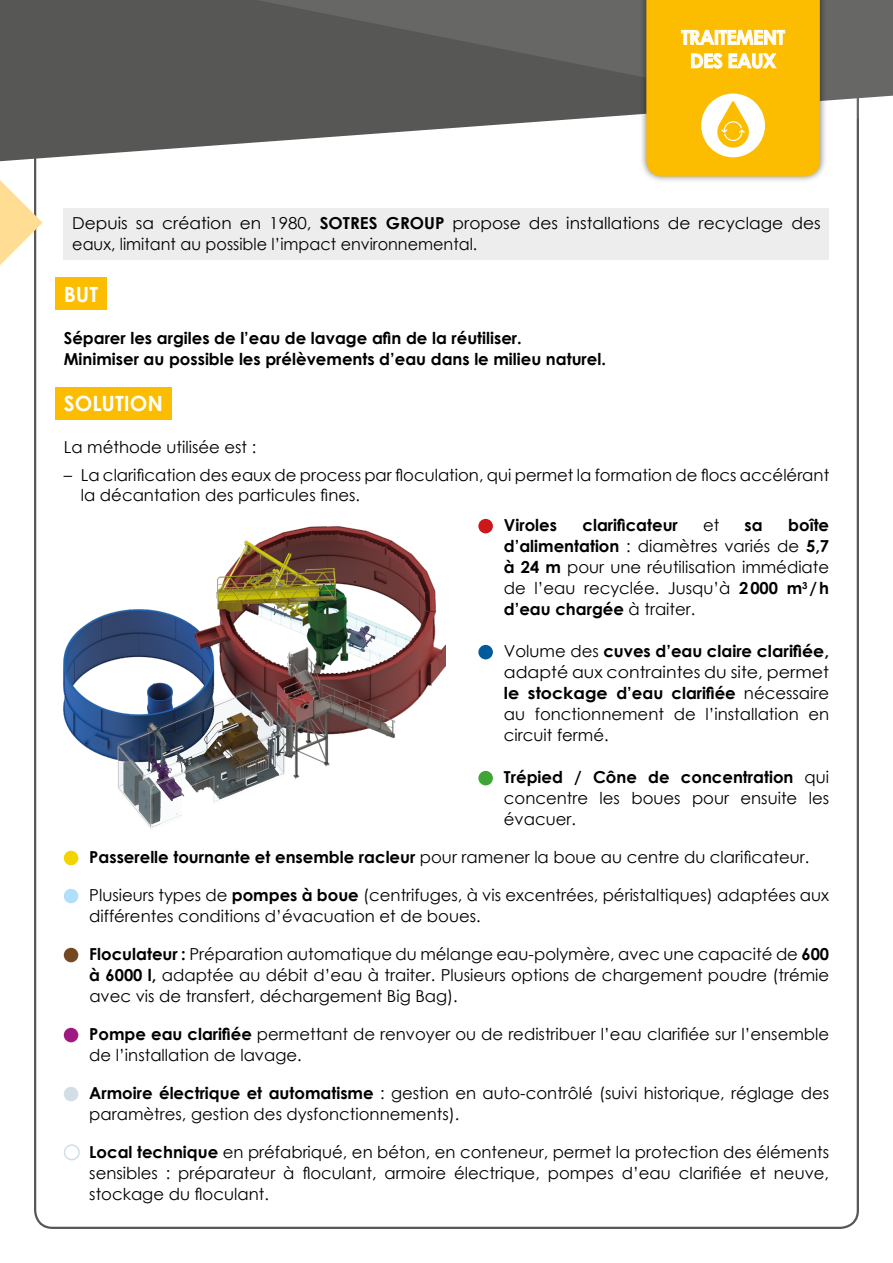
<style>
.page{position:relative;width:893px;height:1263px;background:#fff}
.page>*{position:absolute;margin:0;border:0;box-sizing:border-box;transform-origin:0 0}
.t1{font:700 21px "Century Gothic";color:#fff}
.t2{font:700 19.5px/23.4px "Century Gothic";letter-spacing:-.025em;color:#fff;text-align:center}
.t3{font:16.5px/21px "Century Gothic";color:#000}
.t4{font:700 16.5px/21px "Century Gothic";color:#000}
.s1{font-weight:700}
</style>
<div class="page">
<svg style="left:0;top:0;width:859px;height:162px;fill:#575756"></svg>
<svg style="left:255px;top:0;width:638px;height:119px;background:#616160"></svg>
<div style="left:639px;top:0;width:188px;height:184px;background:#000;opacity:.5"></div>
<svg style="left:646px;top:0;width:174px;height:176px;background:#fbc41c"></svg>
<div style="left:55px;top:277px;width:52px;height:33px;background:#fcbd00"></div>
<div style="left:55px;top:387px;width:116px;height:32px;background:#fcbd00"></div>
<div style="left:478px;top:519px;width:15px;height:14px;background:#cd171a;border-radius:50%"></div>
<div style="left:478px;top:645px;width:15px;height:14px;background:#005b9e;border-radius:50%"></div>
<div style="left:478px;top:771px;width:15px;height:14px;background:#3fa535;border-radius:50%"></div>
<div style="left:64px;top:851px;width:14px;height:14px;background:#f1d400;border-radius:50%"></div>
<div style="left:64px;top:889px;width:14px;height:14px;background:#afdff9;border-radius:50%"></div>
<div style="left:64px;top:948px;width:14px;height:14px;background:#744823;border-radius:50%"></div>
<div style="left:64px;top:1028px;width:14px;height:14px;background:#a01881;border-radius:50%"></div>
<div style="left:64px;top:1087px;width:14px;height:14px;background:#d1dee6;border-radius:50%"></div>
<div style="left:64px;top:1144px;width:16px;height:16px;border:2px solid #d1dee6;border-radius:50%"></div>
<svg style="left:0;top:180px;width:43px;height:85px"></svg>
<img style="left:64px;top:526px;width:382px;height:303px">
<div style="left:64px;top:208px;width:765px;height:52px;background:#ededed"></div>
<p class="t2" style="left:681px;top:25px;width:105px">TRAITEMENT<br>DES EAUX</p>
<p class="t3" style="left:72px;top:213px;width:750px">Depuis sa création en 1980, <span class="s1">SOTRES GROUP</span> propose des installations de recyclage des eaux, limitant au possible l’impact environnemental.</p>
<p class="t1" style="left:64px;top:278px;width:36px">BUT</p>
<p class="t4" style="left:64px;top:326px;width:544px">Séparer les argiles de l’eau de lavage afin de la réutiliser.<br>Minimiser au possible les prélèvements d’eau dans le milieu naturel.</p>
<p class="t1" style="left:64px;top:387px;width:101px">SOLUTION</p>
<p class="t3" style="left:64px;top:436px;width:194px">La méthode utilisée est :</p>
<p class="t3" style="left:81px;top:465px;width:750px;line-height:19.8px;text-indent:-17px">– La clarification des eaux de process par floculation, qui permet la formation de flocs accélérant la décantation des particules fines.</p>
<p class="t4" style="left:504px;top:514px;width:55px">Viroles</p>
<p class="t4" style="left:582px;top:514px;width:97px">clarificateur</p>
<p class="t3" style="left:703px;top:515px;width:18px">et</p>
<p class="t4" style="left:745px;top:514px;width:20px">sa</p>
<p class="t3" style="left:504px;top:515px;width:327px;text-align:justify;text-indent:284px"><span class="s1">boîte d’alimentation</span> : diamètres variés de <span class="s1">5,7 à 24 m</span> pour une réutilisation immédiate de l’eau recyclée. Jusqu’à <span class="s1">2000 m</span><sup>3</sup> <span class="s1">/h d’eau chargée</span> à traiter.</p>
<p class="t3" style="left:504px;top:641px;width:327px;text-align:justify">Volume des <span class="s1">cuves d’eau claire clarifiée, </span>adapté aux contraintes du site, permet <span class="s1">le stockage d’eau clarifiée</span> nécessaire au fonctionnement de l’installation en circuit fermé.</p>
<p class="t3" style="left:504px;top:767px;width:327px;text-align:justify"><span class="s1">Trépied / Cône de concentration</span> qui concentre les boues pour ensuite les évacuer.</p>
<p class="t3" style="left:89px;top:846px;width:721px"><span class="s1">Passerelle tournante et ensemble racleur</span> pour ramener la boue au centre du clarificateur.</p>
<p class="t3" style="left:89px;top:884px;width:741px">Plusieurs types de <span class="s1">pompes à boue</span> (centrifuges, à vis excentrées, péristaltiques) adaptées aux différentes conditions d’évacuation et de boues.</p>
<p class="t3" style="left:89px;top:943px;width:741px;text-align:justify"><span class="s1">Floculateur :</span> Préparation automatique du mélange eau-polymère, avec une capacité de <span class="s1">600 à 6000 l,</span> adaptée au débit d’eau à traiter. Plusieurs options de chargement poudre (trémie avec vis de transfert, déchargement Big Bag).</p>
<p class="t3" style="left:89px;top:1023px;width:741px"><span class="s1">Pompe eau clarifiée</span> permettant de renvoyer ou de redistribuer l’eau clarifiée sur l’ensemble de l’installation de lavage.</p>
<p class="t3" style="left:89px;top:1082px;width:741px"><span class="s1">Armoire électrique et automatisme</span> : gestion en auto-contrôlé (suivi historique, réglage des paramètres, gestion des dysfonctionnements).</p>
<p class="t3" style="left:89px;top:1141px;width:741px;text-align:justify"><span class="s1">Local technique</span> en préfabriqué, en béton, en conteneur, permet la protection des éléments sensibles : préparateur à floculant, armoire électrique, pompes d’eau clarifiée et neuve, stockage du floculant.</p>
</div>
